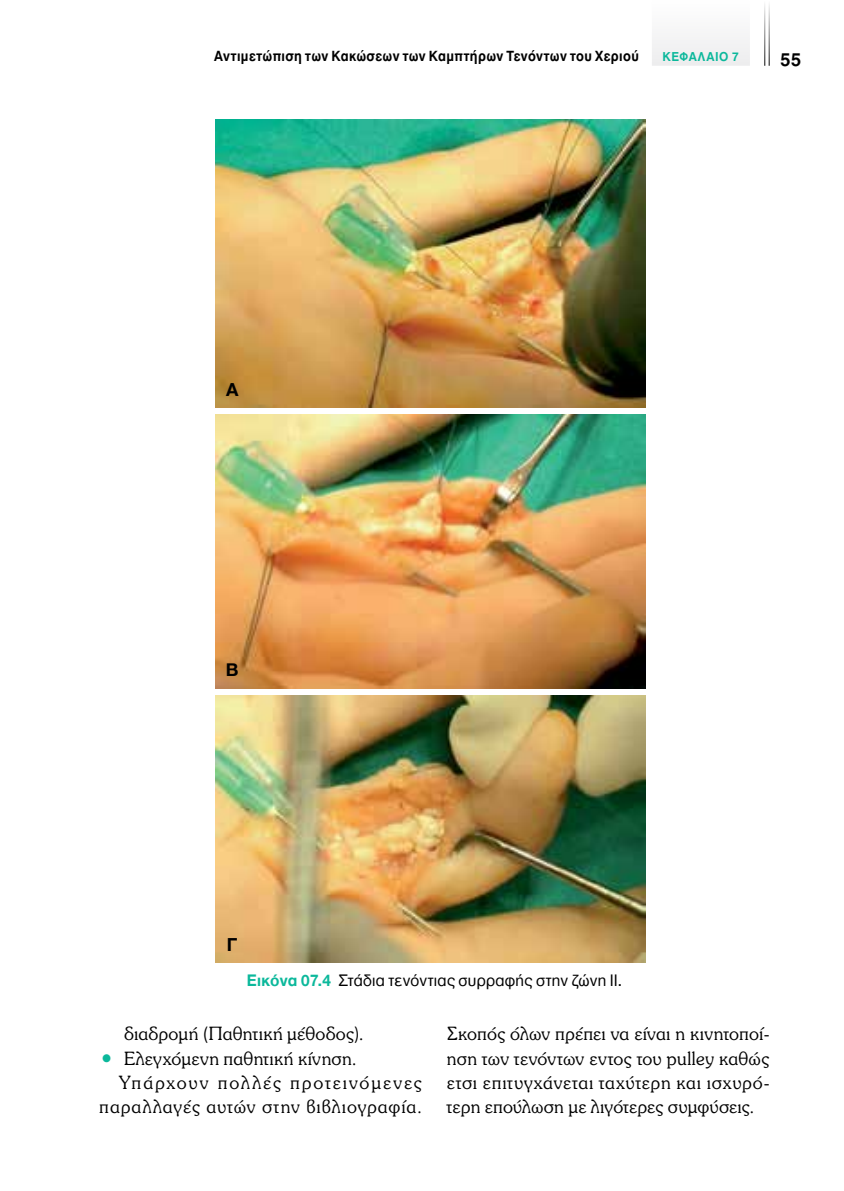
<style>
.page{position:relative;width:844px;height:1191px;background:#fff}
.page>*{position:absolute;margin:0;border:0;box-sizing:border-box;transform-origin:0 0}
.t1{font:300 19.95px/24.2px "UB Souvenir";letter-spacing:.025em;color:#000;text-align:justify}
.t2{font:300 19.95px "UB Souvenir";letter-spacing:.045em;color:#000}
.t3{font:300 19.95px "UB Souvenir";letter-spacing:.09em;color:#000}
.t4{font:700 19.25px "Helvetica Neue Greek";color:#000}
.t5{font:18.38px "UB Helvetica Bold";color:#000;scale:.95 1}
.t6{font:17.15px "Helvetica Neue Greek";letter-spacing:.015em;color:#000;scale:.96 1}
.t7{font:14px "UB Helvetica Bold";letter-spacing:.03em;color:#000;scale:.91 1}
.t8{font:12.25px "UB Helvetica Bold";letter-spacing:.055em;color:#0bb89b;scale:.95 1}
.s1{font-weight:700;color:#0bb89b}
.s2{color:#0bb89b}
</style>
<div class="page">
<img style="left:215px;top:119px;width:430px;height:289px">
<img style="left:215px;top:414px;width:430px;height:274px">
<img style="left:215px;top:696px;width:430px;height:266px">
<div style="left:651px;top:0;width:98px;height:66px;background:#f5f5f6"></div>
<hr style="left:764px;top:0;width:1px;height:66px;background:#000">
<hr style="left:768px;top:0;width:1px;height:66px;background:#000">
<p class="t7" style="left:214px;top:47px;width:468px">Αντιμετώπιση των Κακώσεων των Καμπτήρων Τενόντων του Χεριού</p>
<p class="t8" style="left:662px;top:49px;width:82px">ΚΕΦΑΛΑΙΟ 7</p>
<p class="t5" style="left:780px;top:48px;width:24px">55</p>
<p class="t4" style="left:226px;top:379px;width:14px">Α</p>
<p class="t4" style="left:226px;top:659px;width:14px">Β</p>
<p class="t4" style="left:227px;top:934px;width:12px">Γ</p>
<p class="t6" style="left:247px;top:971px;width:392px"><span class="s1">Εικόνα 07.4</span> Στάδια τενόντιας συρραφής στην ζώνη ΙΙ.</p>
<p class="t1" style="left:124px;top:1021px;width:241px">διαδρομή (Παθητική μέθοδος).</p>
<p class="t1" style="left:99px;top:1046px;width:259px"><span class="s2">•</span> Ελεγχόμενη παθητική κίνηση.</p>
<p class="t3" style="left:119px;top:1071px;width:304px">Υπάρχουν πολλές προτεινόμενες</p>
<p class="t2" style="left:99px;top:1095px;width:324px">παραλλαγές αυτών στην βιβλιογραφία.</p>
<p class="t1" style="left:446px;top:1021px;width:324px">Σκοπός όλων πρέπει να είναι η κινητοποί&shy;ηση των τενόντων εντος του pulley καθώς ετσι επιτυγχάνεται ταχύτερη και ισχυρό&shy;τερη επούλωση με λιγότερες συμφύσεις.</p>
</div>
